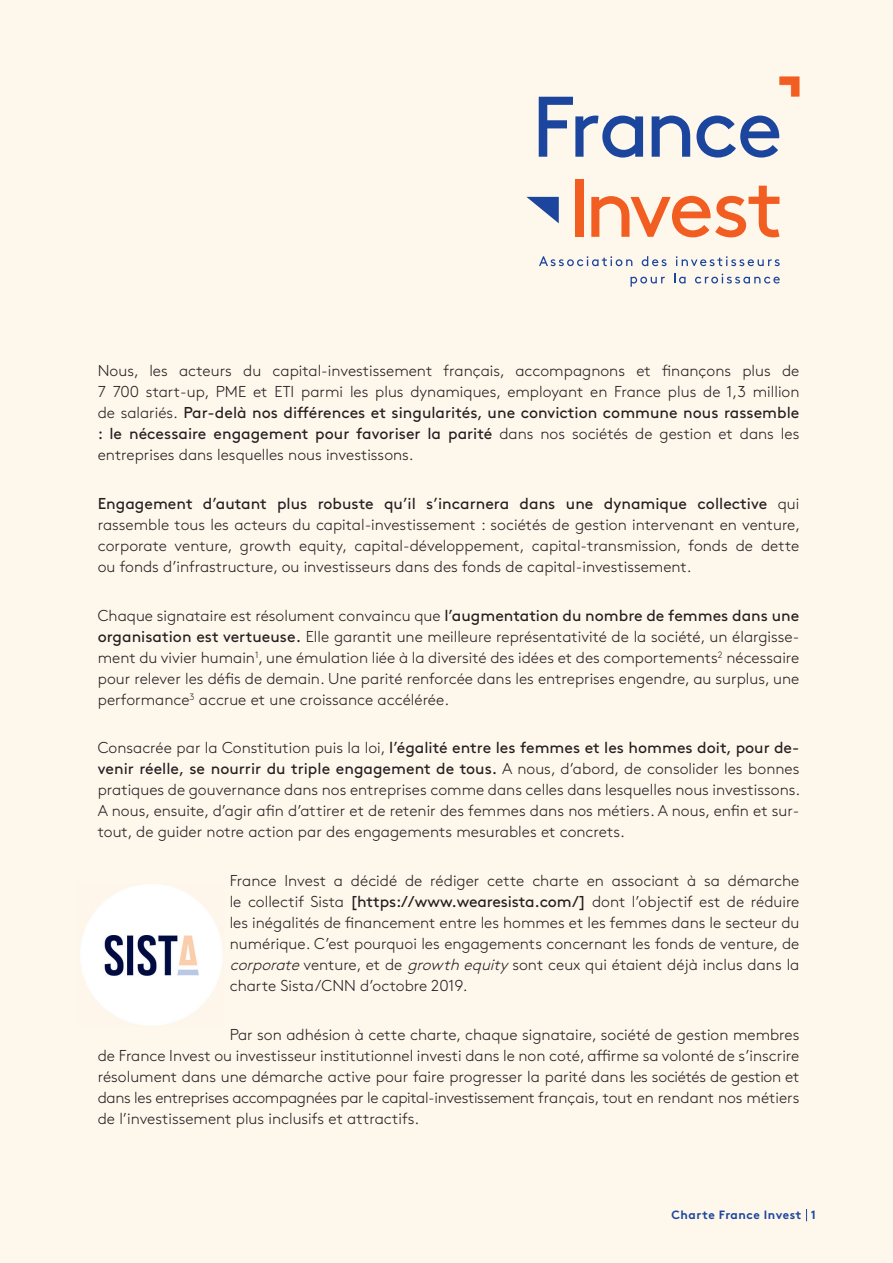
<style>
.page{position:relative;width:893px;height:1263px;background:#fef7ec}
.page>*{position:absolute;margin:0;border:0;box-sizing:border-box;transform-origin:0 0}
.t1{font:300 15.75px/21px "Brown";color:#231f20;text-align:justify}
.t2{font:700 12px "Brown";letter-spacing:.015em;color:#1c469d}
.t3{font:700 12px "Brown";letter-spacing:.04em;color:#1c469d}
.s1{font-weight:400}
.s2{font-style:italic}
</style>
<div class="page">
<svg style="left:526px;top:197px;width:33px;height:26px"></svg>
<div style="left:575px;top:179px;width:8px;height:58px;background:#f25d21"></div>
<svg style="left:779px;top:77px;width:20px;height:20px"></svg>
<svg style="left:591px;top:186px;width:188px;height:51px"></svg>
<svg style="left:539px;top:97px;width:104px;height:61px"></svg>
<svg style="left:652px;top:116px;width:38px;height:41px"></svg>
<svg style="left:696px;top:116px;width:83px;height:42px"></svg>
<svg style="left:539px;top:256px;width:93px;height:10px"></svg>
<svg style="left:642px;top:256px;width:25px;height:10px"></svg>
<svg style="left:676px;top:256px;width:104px;height:10px"></svg>
<svg style="left:630px;top:277px;width:35px;height:10px"></svg>
<svg style="left:674px;top:273px;width:12px;height:10px"></svg>
<svg style="left:695px;top:274px;width:85px;height:9px"></svg>
<img style="left:80px;top:884px;width:143px;height:142px">
<svg style="left:806px;top:1209px;width:1px;height:12px"></svg>
<p class="t1" style="left:98px;top:359px;width:703px">Nous, les acteurs du capital-investissement français, accompagnons et finançons plus de 7 700 start-up, PME et ETI parmi les plus dynamiques, employant en France plus de 1,3 million de salariés. <span class="s1">Par-delà nos différences et singularités, une conviction commune nous rassemble : le nécessaire engagement pour favoriser la parité</span> dans nos sociétés de gestion et dans les entreprises dans lesquelles nous investissons.</p>
<p class="t1" style="left:98px;top:492px;width:704px"><span class="s1">Engagement d’autant plus robuste qu’il s’incarnera dans une dynamique collective</span> qui rassemble tous les acteurs du capital-investissement : sociétés de gestion intervenant en venture, corporate venture, growth equity, capital-développement, capital-transmission, fonds de dette ou fonds d’infrastructure, ou investisseurs dans des fonds de capital-investissement.</p>
<p class="t1" style="left:98px;top:604px;width:703px">Chaque signataire est résolument convaincu que <span class="s1">l’augmentation du nombre de femmes dans une organisation est vertueuse.</span> Elle garantit une meilleure représentativité de la société, un élargisse&shy;ment du vivier humain<sup>1</sup>, une émulation liée à la diversité des idées et des comportements<sup>2</sup> nécessaire pour relever les défis de demain. Une parité renforcée dans les entreprises engendre, au surplus, une performance<sup>3</sup> accrue et une croissance accélérée.</p>
<p class="t1" style="left:98px;top:736px;width:704px">Consacrée par la Constitution puis la loi, <span class="s1">l’égalité entre les femmes et les hommes doit, pour de&shy;venir réelle, se nourrir du triple engagement de tous.</span> A nous, d’abord, de consolider les bonnes pratiques de gouvernance dans nos entreprises comme dans celles dans lesquelles nous investissons.<br>A nous, ensuite, d’agir afin d’attirer et de retenir des femmes dans nos métiers. A nous, enfin et sur&shy;tout, de guider notre action par des engagements mesurables et concrets.</p>
<p class="t1" style="left:230px;top:869px;width:571px">France Invest a décidé de rédiger cette charte en associant à sa démarche le collectif Sista <span class="s1">[https://www.wearesista.com/]</span> dont l’objectif est de réduire les inégalités de financement entre les hommes et les femmes dans le secteur du numérique. C’est pourquoi les engagements concernant les fonds de venture, de <span class="s2">corporate</span>venture, et de <span class="s2">growthequity</span>sont ceux qui étaient déjà inclus dans la charte Sista/CNN d’octobre 2019.</p>
<p class="t1" style="left:98px;top:1023px;width:703px;text-indent:132px">Par son adhésion à cette charte, chaque signataire, société de gestion membres de France Invest ou investisseur institutionnel investi dans le non coté, affirme sa volonté de s’inscrire résolument dans une démarche active pour faire progresser la parité dans les sociétés de gestion et dans les entreprises accompagnées par le capital-investissement français, tout en rendant nos métiers de l’investissement plus inclusifs et attractifs.</p>
<p class="t3" style="left:671px;top:1205px;width:146px">Charte France Invest 1</p>
<p class="t2" style="left:679px;top:1205px;width:178px">Fr nce Invest - Char e 2020 <span class="s1">A</span></p>
</div>
